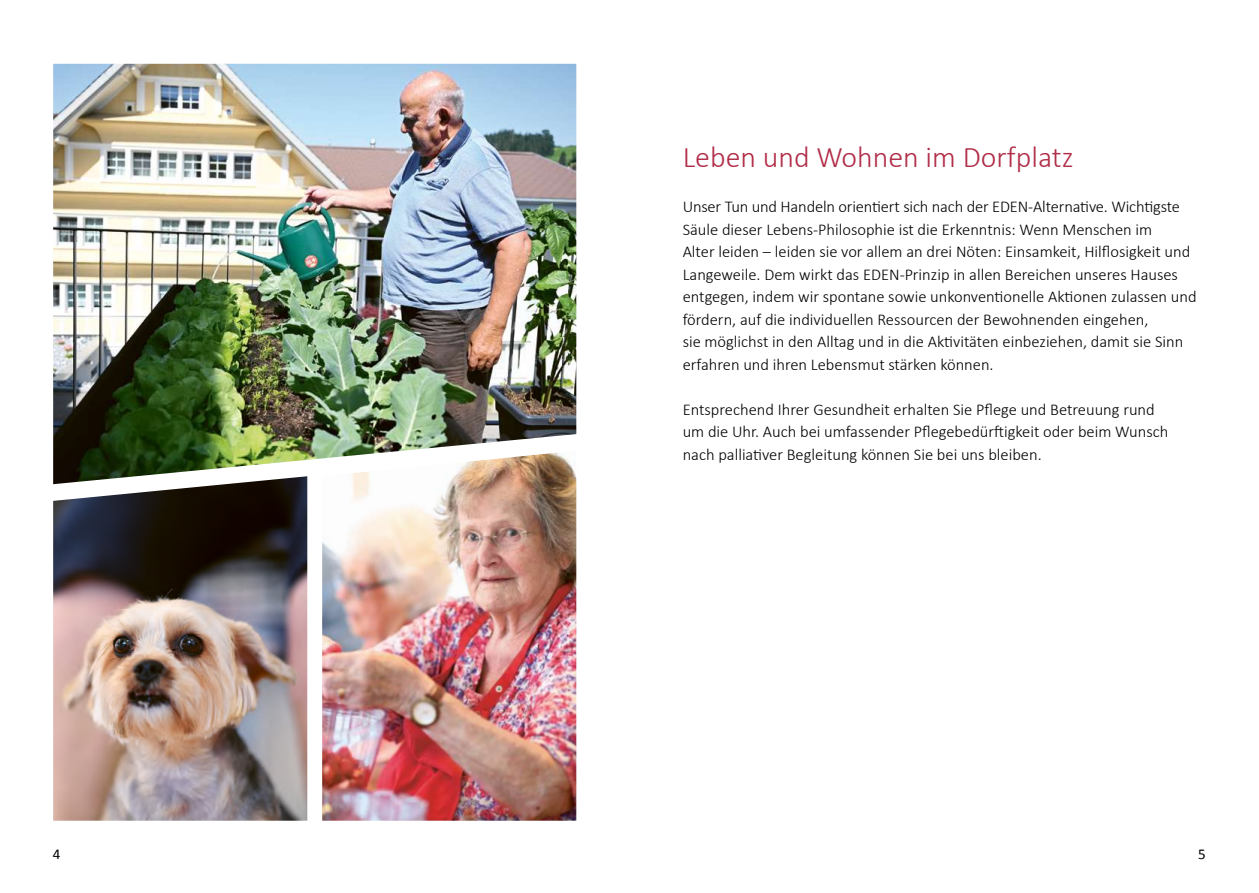
<style>
.page{position:relative;width:1259px;height:893px;background:#fff}
.page>*{position:absolute;margin:0;border:0;box-sizing:border-box;transform-origin:0 0}
.t1{font:300 30px "Calibri";color:#b02c47}
.t2{font:300 16.5px/22.5px "Calibri";color:#000}
.t3{font:15px "Calibri";color:#000}
</style>
<div class="page">
<img style="left:53px;top:64px;width:523px;height:420px">
<img style="left:322px;top:451px;width:254px;height:370px">
<img style="left:53px;top:476px;width:254px;height:345px">
<h1 class="t1" style="left:682px;top:139px;width:392px">Leben und Wohnen im Dorfplatz</h1>
<p class="t2" style="left:682px;top:196px;width:515px">Unser Tun und Handeln orientiert sich nach der EDEN-Alternative. Wichtigste Säule dieser Lebens-Philosophie ist die Erkenntnis: Wenn Menschen im<br>Alter leiden – leiden sie vor allem an drei Nöten: Einsamkeit, Hilflosigkeit und Langeweile. Dem wirkt das EDEN-Prinzip in allen Bereichen unseres Hauses entgegen, indem wir spontane sowie unkonventionelle Aktionen zulassen und fördern, auf die individuellen Ressourcen der Bewohnenden eingehen,<br>sie möglichst in den Alltag und in die Aktivitäten einbeziehen, damit sie Sinn erfahren und ihren Lebensmut stärken können.</p>
<p class="t2" style="left:682px;top:398px;width:487px">Entsprechend Ihrer Gesundheit erhalten Sie Pflege und Betreuung rund um die Uhr. Auch bei umfassender Pflegebedürftigkeit oder beim Wunsch nach palliativer Begleitung können Sie bei uns bleiben.</p>
<p class="t3" style="left:53px;top:845px;width:9px">4</p>
<p class="t3" style="left:1198px;top:845px;width:9px">5</p>
</div>
